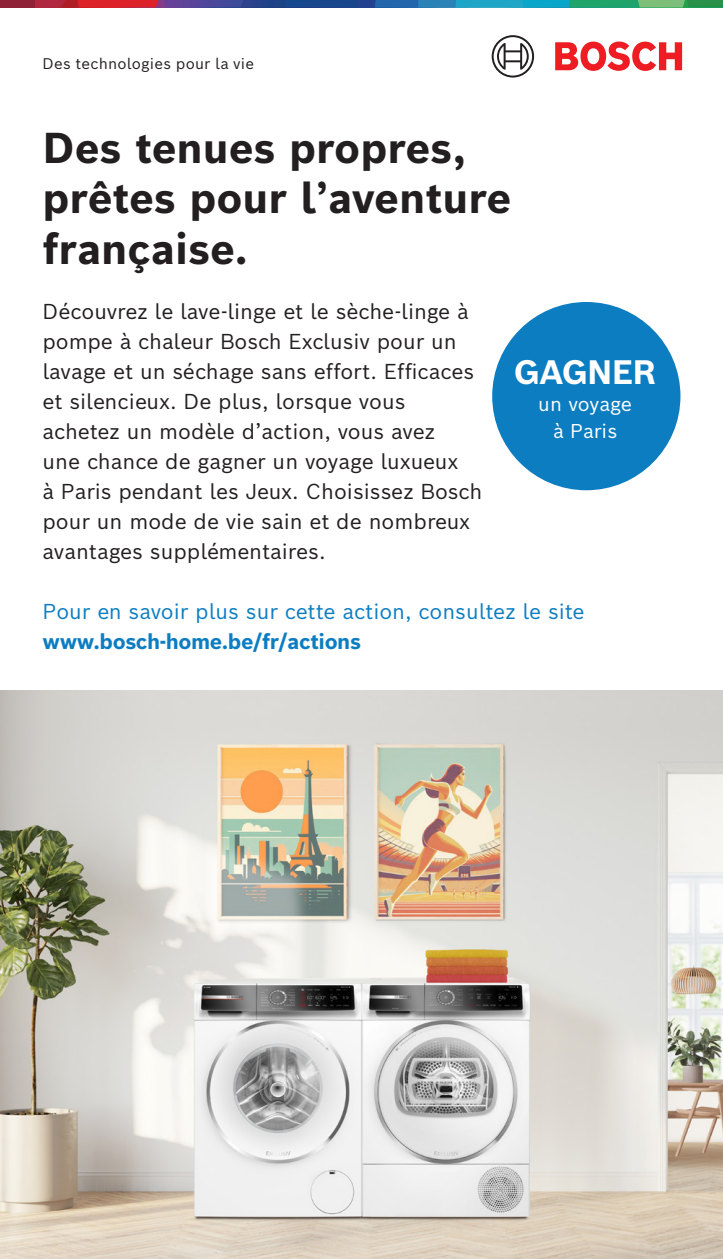
<style>
.page{position:relative;width:723px;height:1259px;background:#fff}
.page>*{position:absolute;margin:0;border:0;box-sizing:border-box;transform-origin:0 0}
.t1{font:700 42px "Bosch Sans";color:#231f20}
.t2{font:700 33px "Bosch Sans";letter-spacing:-.025em;color:#fff}
.t3{font:21px/30px "Bosch Sans";color:#231f20}
.t4{font:21px "Bosch Sans";color:#0d7dc2}
.t5{font:700 21px "Bosch Sans";letter-spacing:-.02em;color:#0d7dc2}
.t6{font:19.5px "Bosch Sans";color:#fff}
.Copytext_16pt{font:15px "Bosch Sans";letter-spacing:.01em;color:#231f20}
</style>
<div class="page">
<div style="left:0;top:0;width:34px;height:8px;background:#8f2237"></div>
<svg style="left:34px;top:0;width:341px;height:8px;background:#69386c"></svg>
<div style="left:375px;top:0;width:43px;height:8px;background:#2366ab"></div>
<svg style="left:418px;top:0;width:305px;height:8px;background:#2ba194"></svg>
<svg style="left:555px;top:42px;width:127px;height:29px"></svg>
<svg style="left:492px;top:35px;width:42px;height:43px"></svg>
<img style="left:0;top:691px;width:723px;height:568px">
<div style="left:492px;top:302px;width:188px;height:188px;background:#0d7dc2;border-radius:50%"></div>
<p class="Copytext_16pt" style="left:43px;top:51px;width:213px">Des technologies pour la vie</p>
<p class="t1" style="left:43px;top:112px;width:425px">Des tenues propres,</p>
<p class="t1" style="left:43px;top:163px;width:470px">prêtes pour l’aventure</p>
<p class="t1" style="left:43px;top:213px;width:207px">française.</p>
<p class="t3" style="left:43px;top:294px;width:441px">Découvrez le lave-linge et le sèche-linge à pompe à chaleur Bosch Exclusiv pour un lavage et un séchage sans effort. Efficaces et silencieux. De plus, lorsque vous achetez un modèle d’action, vous avez<br>une chance de gagner un voyage luxueux<br>à Paris pendant les Jeux. Choisissez Bosch pour un mode de vie sain et de nombreux avantages supplémentaires.</p>
<p class="t2" style="left:514px;top:344px;width:144px">GAGNER</p>
<p class="t6" style="left:538px;top:387px;width:95px">un voyage</p>
<p class="t6" style="left:553px;top:414px;width:66px">à Paris</p>
<p class="t4" style="left:43px;top:593px;width:544px">Pour en savoir plus sur cette action, consultez le site</p>
<p class="t5" style="left:43px;top:623px;width:320px">www.bosch-home.be/fr/actions</p>
</div>
